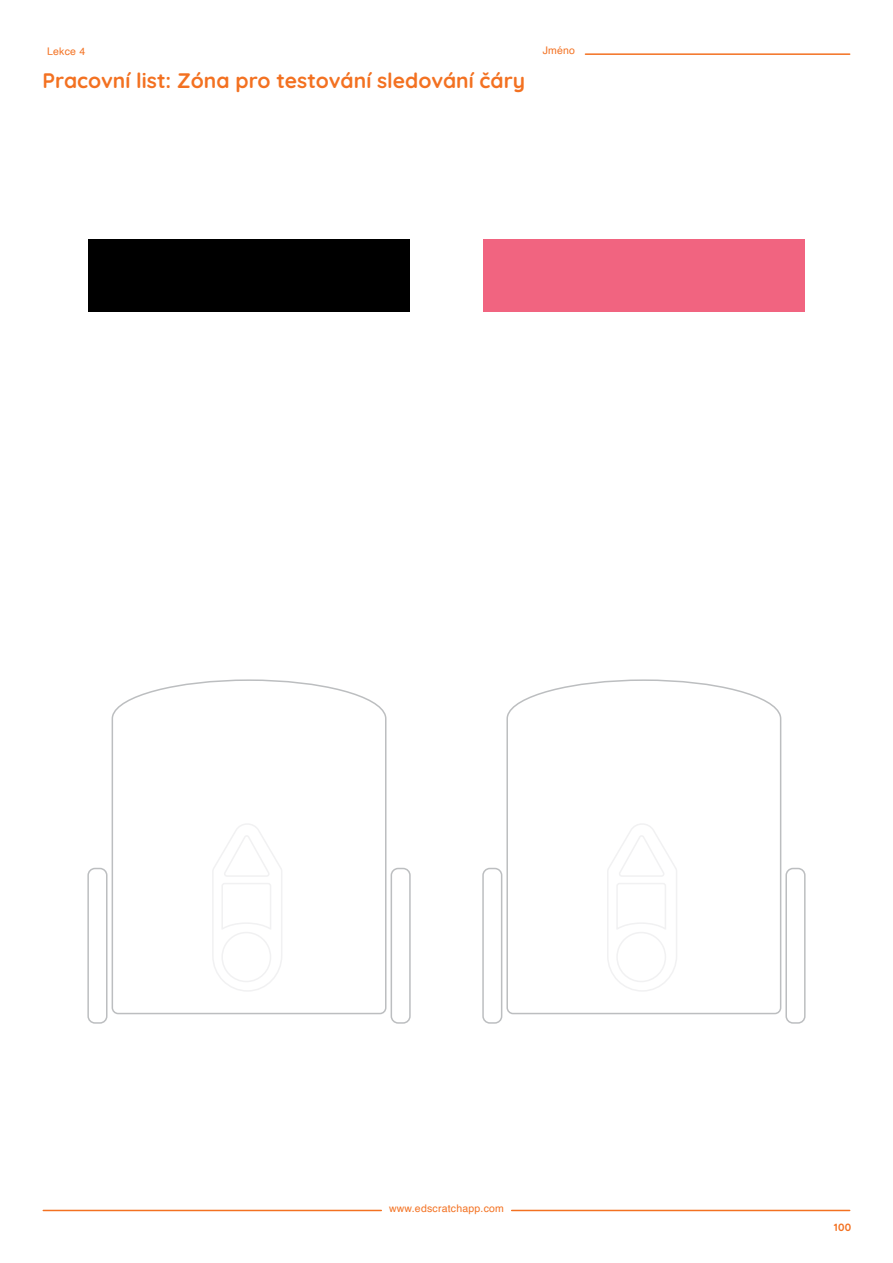
<style>
.page{position:relative;width:893px;height:1263px;background:#fff}
.page>*{position:absolute;margin:0;border:0;box-sizing:border-box;transform-origin:0 0}
.t1{font:700 21px "Quicksand";color:#f37121}
.t2{font:10.5px "Helvetica";letter-spacing:.02em;color:#f37121}
.t3{font:700 10.5px "Quicksand";color:#f37121}
</style>
<div class="page">
<hr style="left:585px;top:53px;width:265px;height:2px;background:#f37121">
<hr style="left:43px;top:1210px;width:338px;height:1px;background:#f37121">
<hr style="left:512px;top:1210px;width:338px;height:1px;background:#f37121">
<svg style="left:111px;top:679px;width:276px;height:336px"></svg>
<div style="left:391px;top:868px;width:20px;height:156px;border:2px solid #bcbec0;border-radius:7px"></div>
<div style="left:87px;top:868px;width:21px;height:156px;border:2px solid #bcbec0;border-radius:7px"></div>
<svg style="left:211px;top:820px;width:72px;height:172px"></svg>
<svg style="left:506px;top:679px;width:276px;height:336px"></svg>
<div style="left:785px;top:868px;width:21px;height:156px;border:2px solid #bcbec0;border-radius:7px"></div>
<div style="left:482px;top:868px;width:20px;height:156px;border:2px solid #bcbec0;border-radius:7px"></div>
<svg style="left:606px;top:820px;width:72px;height:172px"></svg>
<div style="left:88px;top:239px;width:322px;height:73px;background:#000"></div>
<div style="left:483px;top:239px;width:322px;height:73px;background:#f16480"></div>
<p class="t2" style="left:47px;top:43px;width:40px">Lekce 4</p>
<p class="t1" style="left:43px;top:63px;width:484px">Pracovní list: Zóna pro testování sledování čáry</p>
<p class="t2" style="left:543px;top:42px;width:34px">Jméno</p>
<p class="t2" style="left:389px;top:1200px;width:116px">www.edscratchapp.com</p>
<p class="t3" style="left:834px;top:1218px;width:19px">100</p>
</div>
